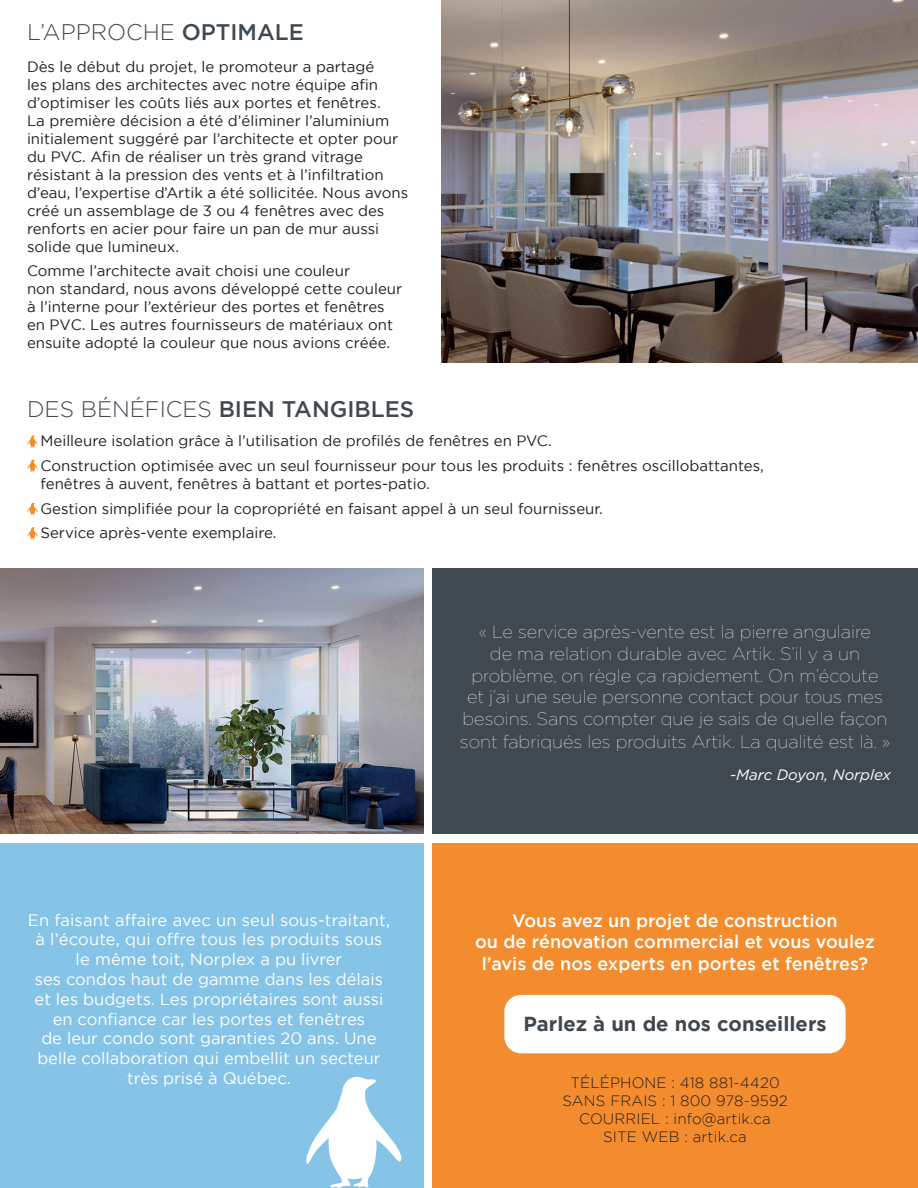
<style>
.page{position:relative;width:918px;height:1188px;background:#fff}
.page>*{position:absolute;margin:0;border:0;box-sizing:border-box;transform-origin:0 0}
.t1{font:500 22.5px "Gotham";color:#414950}
.t2{font:300 22.5px "Gotham";color:#414950}
.t3{font:700 20.25px "Gotham";color:#40484f}
.t4{font:100 18px/21.6px "Gotham";color:#fff;text-align:center}
.t5{font:500 18px/21.6px "Gotham";color:#fff;text-align:center}
.t6{font:16.5px/19.8px "Gotham";color:#fff;text-align:center}
.t7{font:15px/18px "Gotham";color:#231f20}
.t8{font:300 15px/18px "Gotham";letter-spacing:.01em;color:#231f20;text-align:center}
.t9{font:italic 15px "Gotham";color:#fff}
.s1{font-weight:500}
.s2{font-weight:300}
.s3{color:#fff}
</style>
<div class="page">
<div style="left:0;top:843px;width:423px;height:345px;background:#85c4e7"></div>
<div style="left:432px;top:843px;width:486px;height:345px;background:#f38c2e"></div>
<img style="left:442px;top:0;width:476px;height:362px">
<div style="left:432px;top:568px;width:486px;height:266px;background:#414950"></div>
<svg style="left:306px;top:1077px;width:96px;height:111px"></svg>
<img style="left:0;top:568px;width:423px;height:266px">
<svg style="left:27px;top:435px;width:11px;height:13px"></svg>
<svg style="left:27px;top:460px;width:11px;height:12px"></svg>
<svg style="left:27px;top:503px;width:11px;height:12px"></svg>
<svg style="left:27px;top:527px;width:11px;height:12px"></svg>
<div style="left:504px;top:995px;width:342px;height:58px;background:#fff;border-radius:17px"></div>
<h1 class="t2" style="left:27px;top:20px;width:278px">L’APPROCHE <span class="s1">OPTIMALE</span></h1>
<p class="t7" style="left:27px;top:57px;width:383px">Dès le début du projet, le promoteur a partagé<br>les plans des architectes avec notre équipe afin d’optimiser les coûts liés aux portes et fenêtres.<br>La première décision a été d’éliminer l’aluminium initialement suggéré par l’architecte et opter pour du PVC. Afin de réaliser un très grand vitrage résistant à la pression des vents et à l’infiltration d’eau, l’expertise d’Artik a été sollicitée. Nous avons créé un assemblage de 3 ou 4 fenêtres avec des renforts en acier pour faire un pan de mur aussi solide que lumineux.</p>
<p class="t7" style="left:27px;top:262px;width:377px">Comme l’architecte avait choisi une couleur<br>non standard, nous avons développé cette couleur à l’interne pour l’extérieur des portes et fenêtres en PVC. Les autres fournisseurs de matériaux ont ensuite adopté la couleur que nous avions créée.</p>
<h1 class="t1" style="left:27px;top:397px;width:389px"><span class="s2">DES BÉNÉFICES</span> BIEN TANGIBLES</h1>
<p class="t7" style="left:27px;top:432px;width:526px"><span class="s3">•</span> Meilleure isolation grâce à l’utilisation de profilés de fenêtres en PVC.</p>
<p class="t7" style="left:40px;top:456px;width:725px;text-indent:-14px"><span class="s3">•</span> Construction optimisée avec un seul fournisseur pour tous les produits : fenêtres oscillobattantes, fenêtres à auvent, fenêtres à battant et portes-patio.</p>
<p class="t7" style="left:27px;top:499px;width:577px"><span class="s3">•</span> Gestion simplifiée pour la copropriété en faisant appel à un seul fournisseur.</p>
<p class="t7" style="left:27px;top:524px;width:251px"><span class="s3">•</span> Service après-vente exemplaire.</p>
<p class="t6" style="left:28px;top:910px;width:364px">En faisant affaire avec un seul sous-traitant, à l’écoute, qui offre tous les produits sous le même toit, Norplex a pu livrer<br>ses condos haut de gamme dans les délais et les budgets. Les propriétaires sont aussi en confiance car les portes et fenêtres<br>de leur condo sont garanties 20 ans. Une belle collaboration qui embellit un secteur très prisé à Québec.</p>
<p class="t4" style="left:462px;top:621px;width:427px">« Le service après-vente est la pierre angulaire<br>de ma relation durable avec Artik. S’il y a un problème, on règle ça rapidement. On m’écoute et j’ai une seule personne contact pour tous mes besoins. Sans compter que je sais de quelle façon</p>
<p class="t4" style="left:460px;top:731px;width:432px">sont fabriqués les produits Artik. La qualité est là. »</p>
<p class="t9" style="left:730px;top:766px;width:162px">-Marc Doyon, Norplex</p>
<p class="t5" style="left:475px;top:909px;width:401px">Vous avez un projet de construction<br>ou de rénovation commercial et vous voulez l’avis de nos experts en portes et fenêtres?</p>
<h2 class="t3" style="left:523px;top:1013px;width:305px">Parlez à un de nos conseillers</h2>
<p class="t8" style="left:562px;top:1073px;width:227px">TÉLÉPHONE : 418 881-4420<br>SANS FRAIS : 1 800 978-9592<br>COURRIEL : info@artik.ca<br>SITE WEB : artik.ca</p>
</div>
